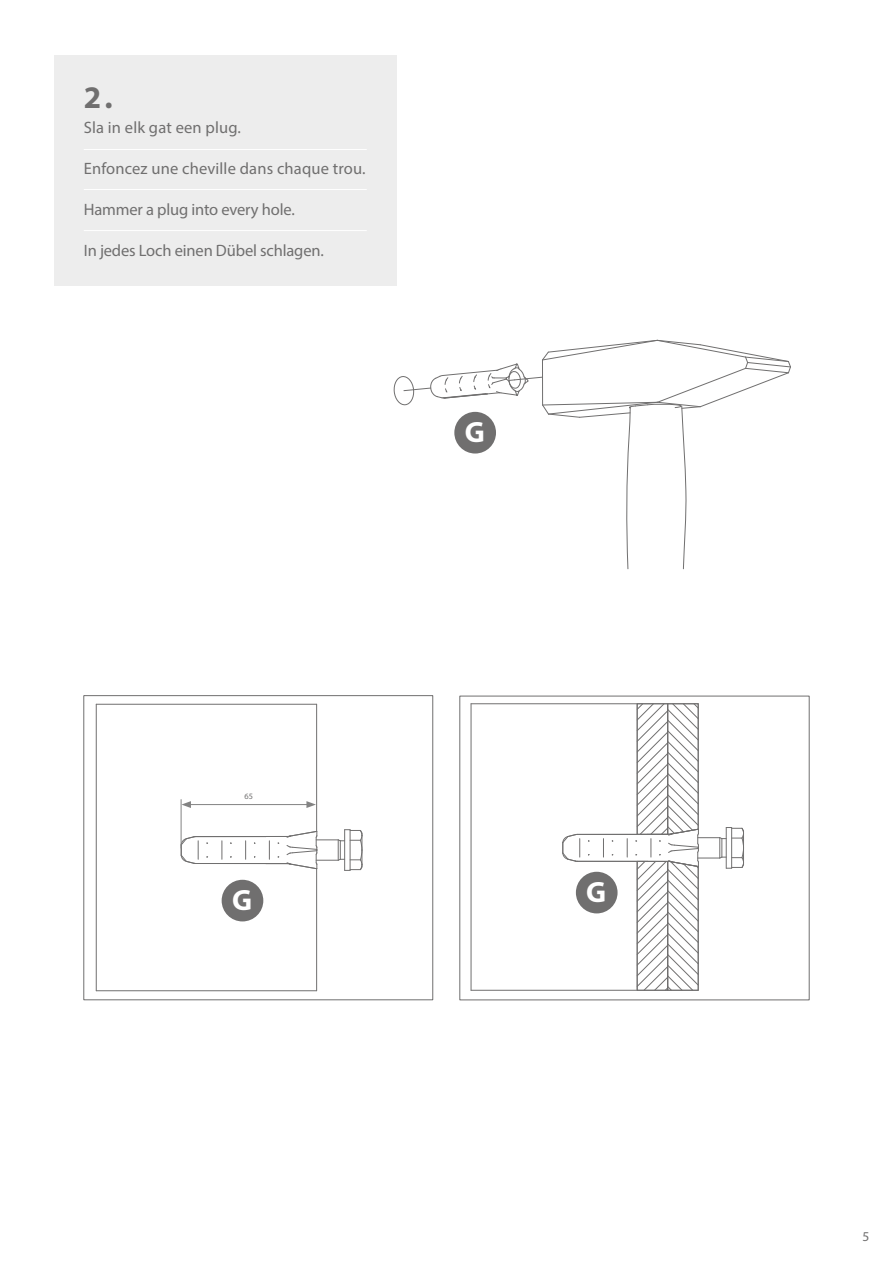
<style>
.page{position:relative;width:893px;height:1263px;background:#fff}
.page>*{position:absolute;margin:0;border:0;box-sizing:border-box;transform-origin:0 0}
.t1{font:700 31.5px "Myriad Pro";color:#706f6f}
.t2{font:700 29.4px "Myriad Pro";color:#fff}
.t3{font:16.5px "Myriad Pro";color:#706f6f}
.t4{font:13.5px "Myriad Pro";color:#706f6f}
.t5{font:8.25px "Myriad Pro";color:#706f6f}
</style>
<div class="page">
<svg style="left:245px;top:841px;width:1px;height:18px"></svg>
<svg style="left:222px;top:841px;width:1px;height:18px"></svg>
<svg style="left:627px;top:839px;width:1px;height:18px"></svg>
<svg style="left:603px;top:839px;width:1px;height:18px"></svg>
<svg style="left:393px;top:339px;width:398px;height:231px"></svg>
<hr style="left:316px;top:704px;width:1px;height:127px;background:#706f6f">
<hr style="left:96px;top:704px;width:221px;height:1px;background:#706f6f">
<hr style="left:96px;top:704px;width:1px;height:287px;background:#706f6f">
<hr style="left:96px;top:990px;width:221px;height:1px;background:#706f6f">
<hr style="left:316px;top:869px;width:1px;height:122px;background:#706f6f">
<hr style="left:196px;top:863px;width:92px;height:1px;background:#706f6f">
<hr style="left:196px;top:836px;width:92px;height:1px;background:#706f6f">
<svg style="left:266px;top:829px;width:97px;height:42px"></svg>
<svg style="left:180px;top:836px;width:19px;height:28px"></svg>
<hr style="left:471px;top:703px;width:227px;height:1px;background:#706f6f">
<hr style="left:471px;top:704px;width:1px;height:286px;background:#706f6f">
<hr style="left:471px;top:990px;width:227px;height:1px;background:#706f6f">
<hr style="left:577px;top:861px;width:92px;height:1px;background:#706f6f">
<svg style="left:562px;top:834px;width:18px;height:28px"></svg>
<hr style="left:577px;top:834px;width:92px;height:1px;background:#706f6f">
<div style="left:83px;top:695px;width:350px;height:305px;border:1px solid #706f6f"></div>
<div style="left:459px;top:696px;width:350px;height:304px;border:1px solid #706f6f"></div>
<svg style="left:635px;top:703px;width:109px;height:288px"></svg>
<div style="left:54px;top:55px;width:342px;height:230px;background:#ededed"></div>
<hr style="left:84px;top:149px;width:283px;height:1px;background:#fff">
<hr style="left:84px;top:189px;width:283px;height:1px;background:#fff">
<hr style="left:84px;top:230px;width:283px;height:1px;background:#fff">
<div style="left:222px;top:880px;width:41px;height:41px;background:#706f6f;border-radius:50%"></div>
<div style="left:576px;top:872px;width:42px;height:41px;background:#706f6f;border-radius:50%"></div>
<div style="left:454px;top:412px;width:42px;height:41px;background:#706f6f;border-radius:50%"></div>
<hr style="left:189px;top:804px;width:120px;height:1px;background:#838383">
<svg style="left:182px;top:801px;width:9px;height:7px"></svg>
<svg style="left:306px;top:801px;width:10px;height:7px"></svg>
<hr style="left:181px;top:799px;width:1px;height:49px;background:#838383">
<h1 class="t1" style="left:84px;top:77px;width:30px">2.</h1>
<p class="t3" style="left:84px;top:118px;width:159px">Sla in elk gat een plug.</p>
<p class="t3" style="left:84px;top:158px;width:283px">Enfoncez une cheville dans chaque trou.</p>
<p class="t3" style="left:84px;top:199px;width:212px">Hammer a plug into every hole.</p>
<p class="t3" style="left:84px;top:240px;width:242px">In jedes Loch einen Dübel schlagen.</p>
<h2 class="t2" style="left:465px;top:412px;width:22px">G</h2>
<p class="t5" style="left:244px;top:791px;width:10px">65</p>
<h2 class="t2" style="left:232px;top:880px;width:22px">G</h2>
<h2 class="t2" style="left:586px;top:872px;width:22px">G</h2>
<p class="t4" style="left:862px;top:1228px;width:8px">5</p>
</div>
